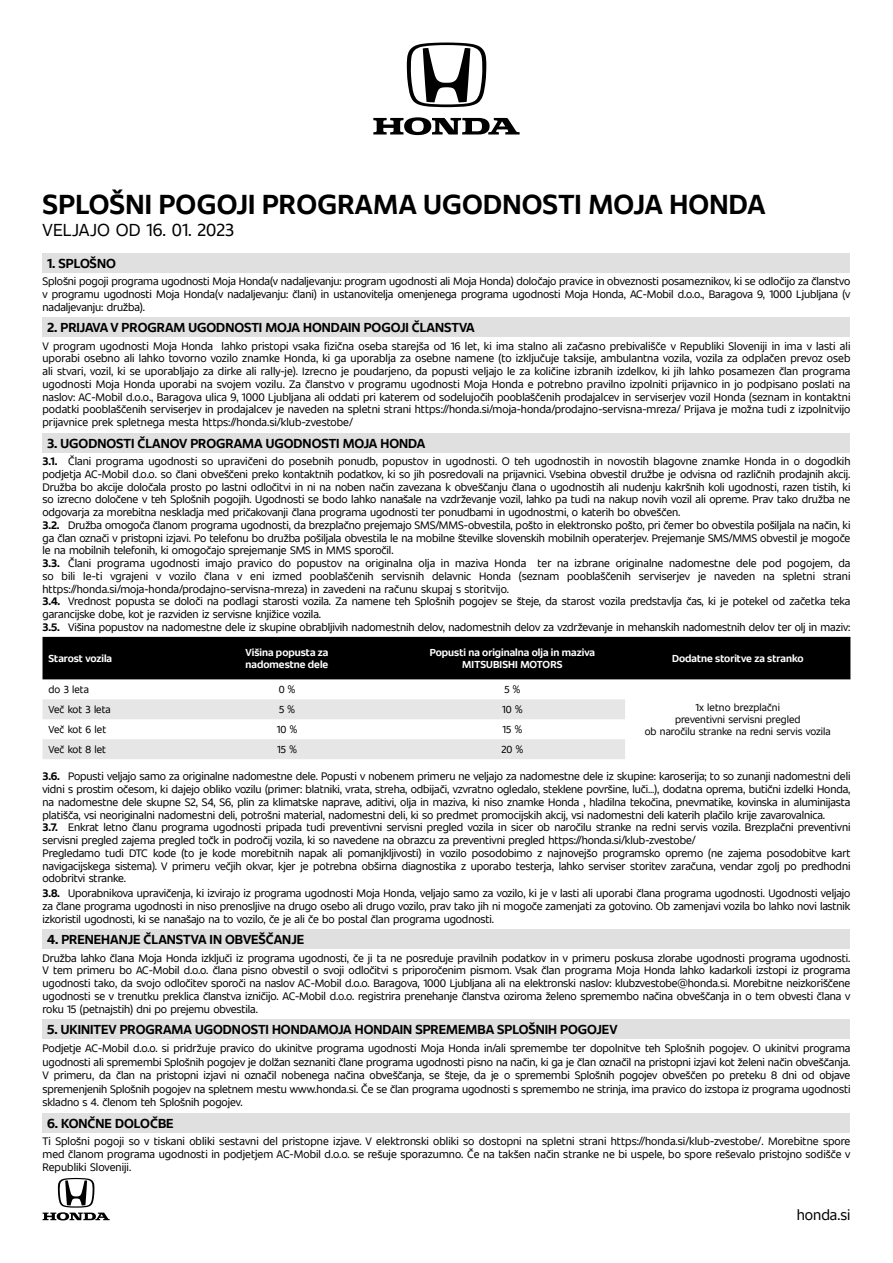
<style>
.page{position:relative;width:893px;height:1263px;background:#fff}
.page>*{position:absolute;margin:0;border:0;box-sizing:border-box;transform-origin:0 0}
.t1{font:700 28.5px "EF Sans";letter-spacing:.01em;color:#000}
.t2{font:18px "EF Sans";letter-spacing:.005em;color:#000}
.t3{font:15px "EF Sans";color:#000}
.t4{font:700 13.5px "EF Sans";color:#000}
.t5{font:11.25px/12.8px "EF Sans";letter-spacing:-.01em;color:#000;text-align:justify}
.t6{font:10.5px/12px "EF Sans";color:#000;text-align:center}
.t7{font:700 10.5px/12px "EF Sans";color:#fff}
.s1{font-weight:700}
</style>
<div class="page">
<div style="left:43px;top:253px;width:807px;height:19px;background:#e0e0e0"></div>
<div style="left:43px;top:317px;width:807px;height:20px;background:#e0e0e0"></div>
<div style="left:43px;top:433px;width:807px;height:19px;background:#e0e0e0"></div>
<div style="left:43px;top:637px;width:807px;height:42px;background:#000"></div>
<svg style="left:43px;top:699px;width:582px;height:60px"></svg>
<div style="left:43px;top:929px;width:807px;height:20px;background:#e0e0e0"></div>
<div style="left:43px;top:1019px;width:807px;height:20px;background:#e0e0e0"></div>
<div style="left:43px;top:1113px;width:807px;height:19px;background:#e0e0e0"></div>
<svg style="left:373px;top:117px;width:147px;height:18px"></svg>
<svg style="left:407px;top:43px;width:79px;height:64px"></svg>
<svg style="left:43px;top:1178px;width:67px;height:42px"></svg>
<h1 class="t1" style="left:43px;top:184px;width:724px">SPLOŠNI POGOJI PROGRAMA UGODNOSTI MOJA HONDA</h1>
<h2 class="t2" style="left:43px;top:217px;width:193px">VELJAJO OD 16. 01. 2023</h2>
<p class="t4" style="left:47px;top:254px;width:70px">1. SPLOŠNO</p>
<p class="t5" style="left:43px;top:275px;width:809px">Splošni pogoji programa ugodnosti Moja Honda(v nadaljevanju: program ugodnosti ali Moja Honda) določajo pravice in obveznosti posameznikov, ki se odločijo za članstvo v programu ugodnosti Moja Honda(v nadaljevanju: člani) in ustanovitelja omenjenega programa ugodnosti Moja Honda, AC-Mobil d.o.o., Baragova 9, 1000 Ljubljana (v nadaljevanju: družba).</p>
<p class="t4" style="left:47px;top:318px;width:429px">2. PRIJAVA V PROGRAM UGODNOSTI MOJA HONDAIN POGOJI ČLANSTVA</p>
<p class="t5" style="left:43px;top:339px;width:809px">V program ugodnosti Moja Honda lahko pristopi vsaka fizična oseba starejša od 16 let, ki ima stalno ali začasno prebivališče v Republiki Sloveniji in ima v lasti ali uporabi osebno ali lahko tovorno vozilo znamke Honda, ki ga uporablja za osebne namene (to izključuje taksije, ambulantna vozila, vozila za odplačen prevoz oseb ali stvari, vozil, ki se uporabljajo za dirke ali rally-je). Izrecno je poudarjeno, da popusti veljajo le za količine izbranih izdelkov, ki jih lahko posamezen član programa ugodnosti Moja Honda uporabi na svojem vozilu. Za članstvo v programu ugodnosti Moja Honda e potrebno pravilno izpolniti prijavnico in jo podpisano poslati na naslov: AC-Mobil d.o.o., Baragova ulica 9, 1000 Ljubljana ali oddati pri katerem od sodelujočih pooblaščenih prodajalcev in serviserjev vozil Honda (seznam in kontaktni podatki pooblaščenih serviserjev in prodajalcev je naveden na spletni strani https://honda.si/moja-honda/prodajno-servisna-mreza/ Prijava je možna tudi z izpolnitvijo prijavnice prek spletnega mesta https://honda.si/klub-zvestobe/</p>
<p class="t4" style="left:47px;top:434px;width:380px">3. UGODNOSTI ČLANOV PROGRAMA UGODNOSTI MOJA HONDA</p>
<p class="t5" style="left:43px;top:454px;width:809px;text-align:left"><span class="s1">3.1.</span> Člani programa ugodnosti so upravičeni do posebnih ponudb, popustov in ugodnosti. O teh ugodnostih in novostih blagovne znamke Honda in o dogodkih podjetja AC-Mobil d.o.o. so člani obveščeni preko kontaktnih podatkov, ki so jih posredovali na prijavnici. Vsebina obvestil družbe je odvisna od različnih prodajnih akcij.<br>Družba bo akcije določala prosto po lastni odločitvi in ni na noben način zavezana k obveščanju člana o ugodnostih ali nudenju kakršnih koli ugodnosti, razen tistih, ki so izrecno določene v teh Splošnih pogojih. Ugodnosti se bodo lahko nanašale na vzdrževanje vozil, lahko pa tudi na nakup novih vozil ali opreme. Prav tako družba ne odgovarja za morebitna neskladja med pričakovanji člana programa ugodnosti ter ponudbami in ugodnostmi, o katerih bo obveščen.<br><span class="s1">3.2.</span> Družba omogoča članom programa ugodnosti, da brezplačno prejemajo SMS/MMS-obvestila, pošto in elektronsko pošto, pri čemer bo obvestila pošiljala na način, ki ga član označi v pristopni izjavi. Po telefonu bo družba pošiljala obvestila le na mobilne številke slovenskih mobilnih operaterjev. Prejemanje SMS/MMS obvestil je mogoče le na mobilnih telefonih, ki omogočajo sprejemanje SMS in MMS sporočil.<br><span class="s1">3.3.</span> Člani programa ugodnosti imajo pravico do popustov na originalna olja in maziva Honda ter na izbrane originalne nadomestne dele pod pogojem, da so bili le-ti vgrajeni v vozilo člana v eni izmed pooblaščenih servisnih delavnic Honda (seznam pooblaščenih serviserjev je naveden na spletni strani https://honda.si/moja-honda/prodajno-servisna-mreza) in zavedeni na računu skupaj s storitvijo.<br><span class="s1">3.4.</span> Vrednost popusta se določi na podlagi starosti vozila. Za namene teh Splošnih pogojev se šteje, da starost vozila predstavlja čas, ki je potekel od začetka teka garancijske dobe, kot je razviden iz servisne knjižice vozila.<br><span class="s1">3.5.</span> Višina popustov na nadomestne dele iz skupine obrabljivih nadomestnih delov, nadomestnih delov za vzdrževanje in mehanskih nadomestnih delov ter olj in maziv:</p>
<p class="t7" style="left:49px;top:652px;width:65px">Starost vozila</p>
<p class="t7" style="left:246px;top:646px;width:84px">Višina popusta za nadomestne dele</p>
<p class="t7" style="left:430px;top:646px;width:167px;text-align:center">Popusti na originalna olja in maziva<br>MITSUBISHI MOTORS</p>
<p class="t7" style="left:672px;top:652px;width:133px">Dodatne storitve za stranko</p>
<p class="t6" style="left:49px;top:683px;width:42px">do 3 leta</p>
<p class="t6" style="left:279px;top:683px;width:18px">0 %</p>
<p class="t6" style="left:504px;top:683px;width:17px">5 %</p>
<p class="t6" style="left:645px;top:701px;width:187px">1x letno brezplačni<br>preventivni servisni pregled<br>ob naročilu stranke na redni servis vozila</p>
<p class="t6" style="left:49px;top:703px;width:64px">Več kot 3 leta</p>
<p class="t6" style="left:279px;top:703px;width:17px">5 %</p>
<p class="t6" style="left:502px;top:703px;width:22px">10 %</p>
<p class="t6" style="left:49px;top:723px;width:59px">Več kot 6 let</p>
<p class="t6" style="left:277px;top:723px;width:22px">10 %</p>
<p class="t6" style="left:503px;top:723px;width:21px">15 %</p>
<p class="t6" style="left:49px;top:743px;width:59px">Več kot 8 let</p>
<p class="t6" style="left:277px;top:743px;width:21px">15 %</p>
<p class="t6" style="left:501px;top:743px;width:23px">20 %</p>
<p class="t5" style="left:43px;top:770px;width:809px;text-align:left"><span class="s1">3.6.</span> Popusti veljajo samo za originalne nadomestne dele. Popusti v nobenem primeru ne veljajo za nadomestne dele iz skupine: karoserija; to so zunanji nadomestni deli vidni s prostim očesom, ki dajejo obliko vozilu (primer: blatniki, vrata, streha, odbijači, vzvratno ogledalo, steklene površine, luči…), dodatna oprema, butični izdelki Honda, na nadomestne dele skupne S2, S4, S6, plin za klimatske naprave, aditivi, olja in maziva, ki niso znamke Honda , hladilna tekočina, pnevmatike, kovinska in aluminijasta platišča, vsi neoriginalni nadomestni deli, potrošni material, nadomestni deli, ki so predmet promocijskih akcij, vsi nadomestni deli katerih plačilo krije zavarovalnica.<br><span class="s1">3.7.</span> Enkrat letno članu programa ugodnosti pripada tudi preventivni servisni pregled vozila in sicer ob naročilu stranke na redni servis vozila. Brezplačni preventivni servisni pregled zajema pregled točk in področij vozila, ki so navedene na obrazcu za preventivni pregled https://honda.si/klub-zvestobe/<br>Pregledamo tudi DTC kode (to je kode morebitnih napak ali pomanjkljivosti) in vozilo posodobimo z najnovejšo programsko opremo (ne zajema posodobitve kart navigacijskega sistema). V primeru večjih okvar, kjer je potrebna obširna diagnostika z uporabo testerja, lahko serviser storitev zaračuna, vendar zgolj po predhodni odobritvi stranke.</p>
<p class="t5" style="left:43px;top:886px;width:809px"><span class="s1">3.8.</span> Uporabnikova upravičenja, ki izvirajo iz programa ugodnosti Moja Honda, veljajo samo za vozilo, ki je v lasti ali uporabi člana programa ugodnosti. Ugodnosti veljajo za člane programa ugodnosti in niso prenosljive na drugo osebo ali drugo vozilo, prav tako jih ni mogoče zamenjati za gotovino. Ob zamenjavi vozila bo lahko novi lastnik izkoristil ugodnosti, ki se nanašajo na to vozilo, če je ali če bo postal član programa ugodnosti.</p>
<p class="t4" style="left:47px;top:930px;width:259px">4. PRENEHANJE ČLANSTVA IN OBVEŠČANJE</p>
<p class="t5" style="left:43px;top:951px;width:809px">Družba lahko člana Moja Honda izključi iz programa ugodnosti, če ji ta ne posreduje pravilnih podatkov in v primeru poskusa zlorabe ugodnosti programa ugodnosti.<br>V tem primeru bo AC-Mobil d.o.o. člana pisno obvestil o svoji odločitvi s priporočenim pismom. Vsak član programa Moja Honda lahko kadarkoli izstopi iz programa ugodnosti tako, da svojo odločitev sporoči na naslov AC-Mobil d.o.o. Baragova, 1000 Ljubljana ali na elektronski naslov: klubzvestobe@honda.si. Morebitne neizkoriščene ugodnosti se v trenutku preklica članstva izničijo. AC-Mobil d.o.o. registrira prenehanje članstva oziroma želeno spremembo načina obveščanja in o tem obvesti člana v roku 15 (petnajstih) dni po prejemu obvestila.</p>
<p class="t4" style="left:47px;top:1020px;width:572px">5. UKINITEV PROGRAMA UGODNOSTI HONDAMOJA HONDAIN SPREMEMBA SPLOŠNIH POGOJEV</p>
<p class="t5" style="left:43px;top:1041px;width:809px;line-height:13.5px">Podjetje AC-Mobil d.o.o. si pridržuje pravico do ukinitve programa ugodnosti Moja Honda in/ali spremembe ter dopolnitve teh Splošnih pogojev. O ukinitvi programa ugodnosti ali spremembi Splošnih pogojev je dolžan seznaniti člane programa ugodnosti pisno na način, ki ga je član označil na pristopni izjavi kot želeni način obveščanja.<br>V primeru, da član na pristopni izjavi ni označil nobenega načina obveščanja, se šteje, da je o spremembi Splošnih pogojev obveščen po preteku 8 dni od objave spremenjenih Splošnih pogojev na spletnem mestu www.honda.si. Če se član programa ugodnosti s spremembo ne strinja, ima pravico do izstopa iz programa ugodnosti skladno s 4. členom teh Splošnih pogojev.</p>
<p class="t4" style="left:47px;top:1114px;width:128px">6. KONČNE DOLOČBE</p>
<p class="t5" style="left:43px;top:1134px;width:809px">Ti Splošni pogoji so v tiskani obliki sestavni del pristopne izjave. V elektronski obliki so dostopni na spletni strani https://honda.si/klub-zvestobe/. Morebitne spore med članom programa ugodnosti in podjetjem AC-Mobil d.o.o. se rešuje sporazumno. Če na takšen način stranke ne bi uspele, bo spore reševalo pristojno sodišče v Republiki Sloveniji.</p>
<h3 class="t3" style="left:797px;top:1205px;width:55px">honda.si</h3>
</div>
